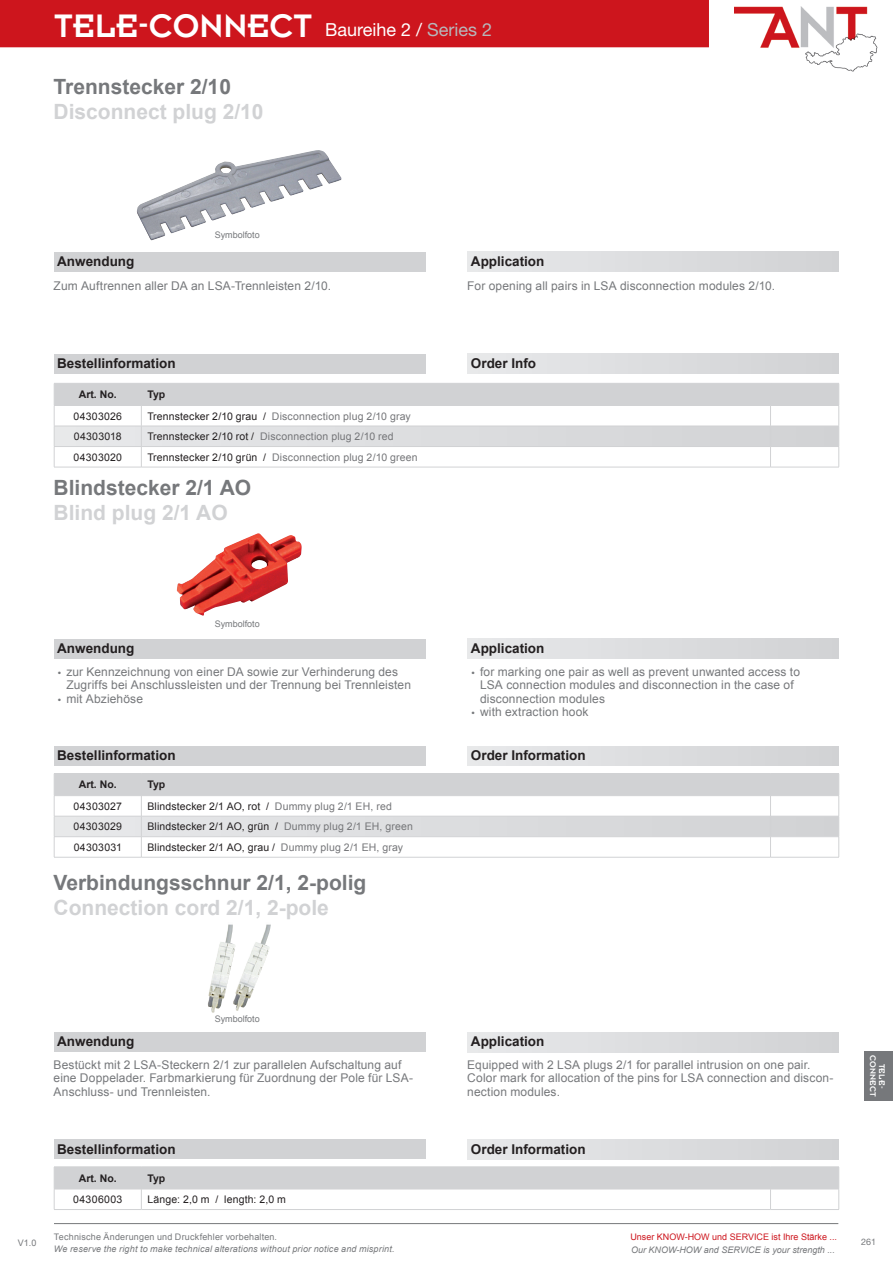
<style>
.page{position:relative;width:893px;height:1263px;background:#fff}
.page>*{position:absolute;margin:0;border:0;box-sizing:border-box;transform-origin:0 0}
.t1{font:36px "Insignia A";color:#fff}
.t2{font:700 21px "Arial";color:#76787b}
.t3{font:700 21px "Arial";color:#d1d2d4}
.t4{font:18px "Helvetica Neue LT Pro";color:#fff}
.t5{font:700 13.5px "Arial";color:#231f20}
.t6{font:12px/13.5px "Arial";letter-spacing:.01em;color:#76787b}
.t7{font:10.5px "Arial";letter-spacing:.015em;color:#231f20}
.t8{font:10.5px "Arial";letter-spacing:.015em;color:#757679}
.t9{font:700 10.5px "Arial";color:#231f20}
.t10{font:10.5px "Arial";letter-spacing:.035em;color:#231f20}
.t11{font:9px "Arial";letter-spacing:.015em;color:#76787b}
.t12{font:italic 9px "Arial";letter-spacing:.02em;color:#76787b}
.t13{font:9px "Arial";color:#cd151d}
.t14{font:italic 9px "Arial";color:#76787b}
.t15{font:9px/9px "Insignia A";letter-spacing:.03em;color:#fff;text-align:center}
.t16{font:9px "Helvetica Neue LT Pro";color:#76787b}
.s1{color:#b6b7bb}
.s2{color:#231f20}
.s3{font-family:"Myriad Pro"}
.s4{color:#757679}
</style>
<div class="page">
<div style="left:0;top:0;width:709px;height:47px;background:#cd151d"></div>
<hr style="left:54px;top:1223px;width:784px;height:1px;background:#76787b">
<img style="left:734px;top:7px;width:144px;height:64px">
<div style="left:54px;top:746px;width:371px;height:20px;background:#d1d2d4"></div>
<div style="left:468px;top:746px;width:371px;height:20px;background:#dcdddf"></div>
<div style="left:54px;top:252px;width:371px;height:20px;background:#d1d2d4"></div>
<div style="left:468px;top:252px;width:371px;height:20px;background:#dcdddf"></div>
<div style="left:864px;top:1051px;width:29px;height:49px;background:#76787b"></div>
<div style="left:54px;top:354px;width:371px;height:20px;background:#d1d2d4"></div>
<div style="left:468px;top:354px;width:371px;height:20px;background:#dcdddf"></div>
<div style="left:54px;top:639px;width:371px;height:20px;background:#d1d2d4"></div>
<div style="left:468px;top:639px;width:371px;height:20px;background:#dcdddf"></div>
<div style="left:54px;top:1139px;width:371px;height:20px;background:#d1d2d4"></div>
<div style="left:468px;top:1139px;width:371px;height:20px;background:#dcdddf"></div>
<div style="left:54px;top:1032px;width:371px;height:20px;background:#d1d2d4"></div>
<div style="left:468px;top:1032px;width:371px;height:20px;background:#dcdddf"></div>
<svg style="left:54px;top:383px;width:785px;height:84px"></svg>
<hr style="left:54px;top:467px;width:87px;height:1px;background:#d1d2d4">
<hr style="left:141px;top:467px;width:629px;height:1px;background:#d1d2d4">
<hr style="left:770px;top:467px;width:69px;height:1px;background:#d1d2d4">
<svg style="left:54px;top:773px;width:785px;height:84px"></svg>
<hr style="left:54px;top:857px;width:87px;height:1px;background:#d1d2d4">
<hr style="left:141px;top:857px;width:629px;height:1px;background:#d1d2d4">
<hr style="left:770px;top:857px;width:69px;height:1px;background:#d1d2d4">
<hr style="left:54px;top:1166px;width:87px;height:1px;background:#d1d2d4">
<hr style="left:141px;top:1166px;width:629px;height:1px;background:#d1d2d4">
<hr style="left:770px;top:1166px;width:69px;height:1px;background:#d1d2d4">
<svg style="left:54px;top:1167px;width:785px;height:42px"></svg>
<hr style="left:54px;top:1209px;width:87px;height:1px;background:#d1d2d4">
<hr style="left:141px;top:1209px;width:629px;height:1px;background:#d1d2d4">
<hr style="left:770px;top:1209px;width:69px;height:1px;background:#d1d2d4">
<img style="left:137px;top:150px;width:205px;height:90px">
<img style="left:177px;top:533px;width:125px;height:83px">
<img style="left:208px;top:924px;width:63px;height:88px">
<h1 class="t1" style="left:54px;top:8px;width:260px">TELE-CONNECT</h1>
<h3 class="t4" style="left:325px;top:18px;width:169px">Baureihe 2 / <span class="s1">Series 2</span></h3>
<h2 class="t2" style="left:54px;top:73px;width:179px">Trennstecker 2/10</h2>
<h2 class="t3" style="left:54px;top:98px;width:212px">Disconnect plug 2/10</h2>
<p class="t11" style="left:215px;top:229px;width:47px">Symbolfoto</p>
<p class="t5" style="left:57px;top:252px;width:79px">Anwendung</p>
<p class="t5" style="left:471px;top:252px;width:75px">Application</p>
<p class="t6" style="left:54px;top:279px;width:279px">Zum Auftrennen aller DA an LSA-Trennleisten 2/10.</p>
<p class="t6" style="left:467px;top:279px;width:309px">For opening all pairs in LSA disconnection modules 2/10.</p>
<p class="t5" style="left:57px;top:354px;width:120px">Bestellinformation</p>
<p class="t5" style="left:471px;top:354px;width:67px">Order Info</p>
<p class="t9" style="left:79px;top:387px;width:39px">Art. No.</p>
<p class="t9" style="left:147px;top:387px;width:19px">Typ</p>
<p class="t7" style="left:73px;top:409px;width:50px">04303026</p>
<p class="t8" style="left:147px;top:409px;width:265px"><span class="s2">Trennstecker 2/10 grau /</span> Disconnection plug 2/10 gray</p>
<p class="t7" style="left:74px;top:429px;width:49px">04303018</p>
<p class="t8" style="left:147px;top:429px;width:248px"><span class="s2">Trennstecker 2/10 rot /</span> Disconnection plug 2/10 red</p>
<p class="t7" style="left:73px;top:450px;width:50px">04303020</p>
<p class="t8" style="left:147px;top:450px;width:272px"><span class="s2">Trennstecker 2/10 grün /</span> Disconnection plug 2/10 green</p>
<h2 class="t2" style="left:54px;top:474px;width:199px">Blindstecker 2/1 AO</h2>
<h2 class="t3" style="left:54px;top:499px;width:176px">Blind plug 2/1 AO</h2>
<p class="t11" style="left:215px;top:618px;width:47px">Symbolfoto</p>
<p class="t6" style="left:66px;top:665px;width:346px;text-indent:-9px"><span class="s3">•</span> zur Kennzeichnung von einer DA sowie zur Verhinderung des<br>Zugriffs bei Anschlussleisten und der Trennung bei Trennleisten</p>
<p class="t6" style="left:58px;top:692px;width:87px"><span class="s3">•</span> mit Abziehöse</p>
<p class="t5" style="left:57px;top:639px;width:79px">Anwendung</p>
<p class="t5" style="left:471px;top:639px;width:75px">Application</p>
<p class="t6" style="left:480px;top:665px;width:321px;text-indent:-9px"><span class="s3">•</span> for marking one pair as well as prevent unwanted access to<br>LSA connection modules and disconnection in the case of disconnection modules</p>
<p class="t6" style="left:472px;top:705px;width:119px"><span class="s3">•</span> with extraction hook</p>
<p class="t5" style="left:57px;top:746px;width:120px">Bestellinformation</p>
<p class="t5" style="left:471px;top:746px;width:116px">Order Information</p>
<p class="t9" style="left:79px;top:778px;width:39px">Art. No.</p>
<p class="t9" style="left:147px;top:778px;width:19px">Typ</p>
<p class="t7" style="left:74px;top:799px;width:50px">04303027</p>
<p class="t7" style="left:147px;top:799px;width:246px">Blindstecker 2/1 AO, rot / <span class="s4">Dummy plug 2/1 EH, red</span></p>
<p class="t7" style="left:73px;top:820px;width:50px">04303029</p>
<p class="t7" style="left:147px;top:820px;width:267px">Blindstecker 2/1 AO, grün / <span class="s4">Dummy plug 2/1 EH, green</span></p>
<p class="t7" style="left:74px;top:840px;width:50px">04303031</p>
<p class="t7" style="left:147px;top:840px;width:257px">Blindstecker 2/1 AO, grau / <span class="s4">Dummy plug 2/1 EH, gray</span></p>
<h2 class="t2" style="left:54px;top:868px;width:314px">Verbindungsschnur 2/1, 2-polig</h2>
<h2 class="t3" style="left:54px;top:893px;width:277px">Connection cord 2/1, 2-pole</h2>
<p class="t11" style="left:215px;top:1013px;width:47px">Symbolfoto</p>
<p class="t6" style="left:54px;top:1058px;width:361px">Bestückt mit 2 LSA-Steckern 2/1 zur parallelen Aufschaltung auf eine Doppelader. Farbmarkierung für Zuordnung der Pole für LSA-<br>Anschluss- und Trennleisten.</p>
<p class="t6" style="left:467px;top:1058px;width:368px">Equipped with 2 LSA plugs 2/1 for parallel intrusion on one pair.<br>Color mark for allocation of the pins for LSA connection and discon&shy;nection modules.</p>
<p class="t5" style="left:57px;top:1033px;width:79px">Anwendung</p>
<p class="t5" style="left:471px;top:1033px;width:75px">Application</p>
<p class="t11" style="left:18px;top:1236px;width:20px">V1.0</p>
<p class="t5" style="left:57px;top:1140px;width:120px">Bestellinformation</p>
<p class="t5" style="left:471px;top:1140px;width:116px">Order Information</p>
<p class="t9" style="left:79px;top:1171px;width:39px">Art. No.</p>
<p class="t9" style="left:147px;top:1171px;width:19px">Typ</p>
<p class="t10" style="left:73px;top:1192px;width:51px">04306003</p>
<p class="t7" style="left:147px;top:1192px;width:140px">Länge: 2,0 m / length: 2,0 m</p>
<p class="t11" style="left:54px;top:1231px;width:225px">Technische Änderungen und Druckfehler vorbehalten.</p>
<p class="t12" style="left:54px;top:1243px;width:342px">We reserve the right to make technical alterations without prior notice and misprint.</p>
<p class="t13" style="left:630px;top:1231px;width:208px">Unser KNOW-HOW und SERVICE ist Ihre Stärke ...</p>
<p class="t14" style="left:631px;top:1244px;width:205px">Our KNOW-HOW and SERVICE is your strength ...</p>
<p class="t15" style="left:886px;top:1055px;width:44px;rotate:90deg">TELE-<br>CONNECT</p>
<p class="t16" style="left:861px;top:1236px;width:17px">261</p>
</div>
